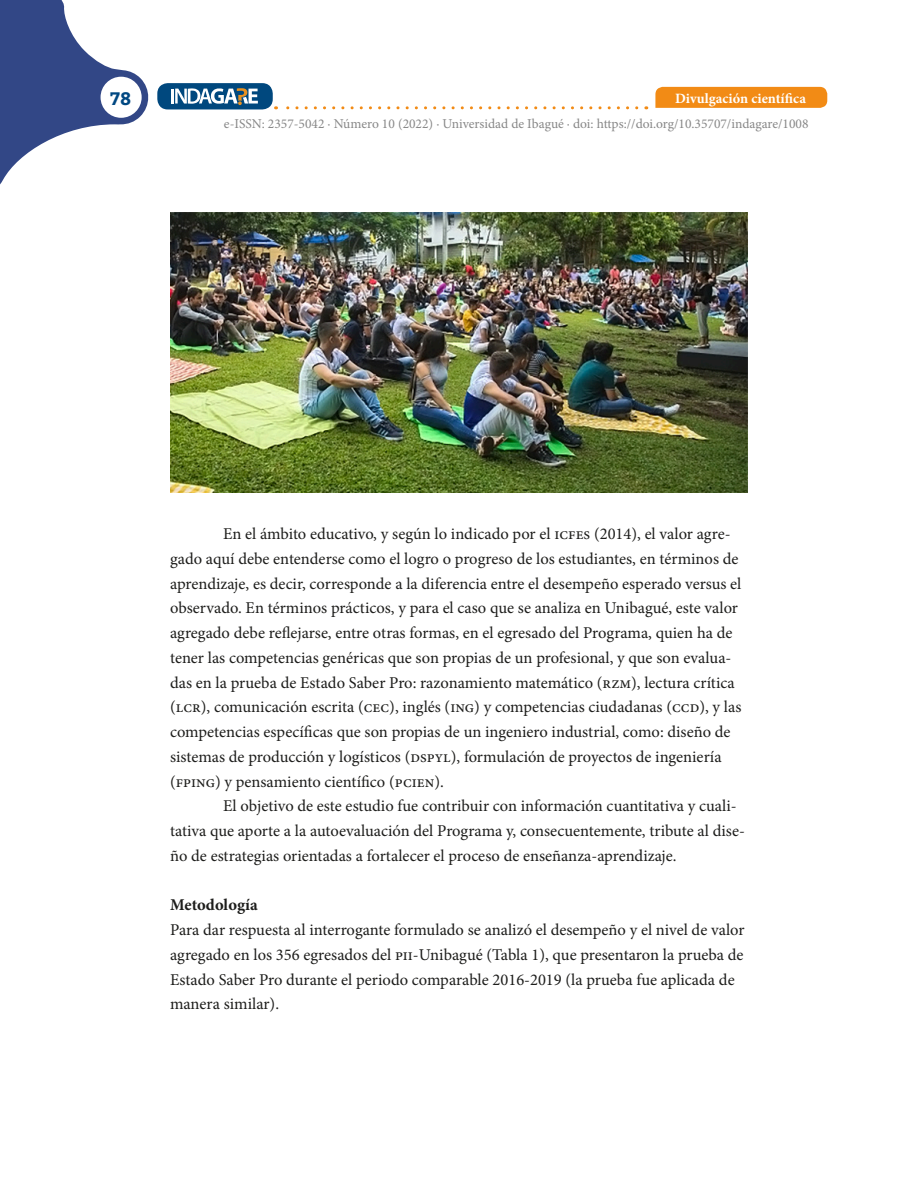
<style>
.page{position:relative;width:918px;height:1188px;background:#fff}
.page>*{position:absolute;margin:0;border:0;box-sizing:border-box;transform-origin:0 0}
.t1{font:700 18px "Bitter";color:#004882}
.cuerpo_sangrante{font:16.5px/24.8px "Minion Pro";color:#1d1d1b}
.cuerpo{font:16.5px/24.8px "Minion Pro";color:#1d1d1b}
.cuerpo-2{font:700 16.5px "Minion Pro";letter-spacing:.005em;color:#1d1d1b}
.t2{font:700 14.25px "Minion Pro";color:#fff}
.t3{font:13.5px "Minion Pro";color:#878787}
</style>
<div class="page">
<svg style="left:0;top:0;width:149px;height:185px"></svg>
<div style="left:655px;top:87px;width:172px;height:21px;background:#f28b15"></div>
<div style="left:157px;top:83px;width:116px;height:26px;background:#00487e;border-radius:10px"></div>
<div style="left:101px;top:77px;width:41px;height:41px;background:#fff;border-radius:50%"></div>
<svg style="left:172px;top:88px;width:86px;height:17px"></svg>
<svg style="left:276px;top:106px;width:361px;height:3px"></svg>
<img style="left:170px;top:213px;width:578px;height:279px">
<p class="t1" style="left:111px;top:87px;width:22px">78</p>
<p class="t2" style="left:675px;top:88px;width:132px">Divulgación científica</p>
<p class="t3" style="left:224px;top:114px;width:586px">e-ISSN: 2357-5042 · Número 10 (2022) · Universidad de Ibagué · doi: https://doi.org/10.35707/indagare/1008</p>
<p class="cuerpo_sangrante" style="left:170px;top:522px;width:573px;text-indent:53px">En el ámbito educativo, y según lo indicado por el icfes (2014), el valor agre&shy;gado aquí debe entenderse como el logro o progreso de los estudiantes, en términos de aprendizaje, es decir, corresponde a la diferencia entre el desempeño esperado versus el observado. En términos prácticos, y para el caso que se analiza en Unibagué, este valor agregado debe reflejarse, entre otras formas, en el egresado del Programa, quien ha de tener las competencias genéricas que son propias de un profesional, y que son evalua&shy;das en la prueba de Estado Saber Pro: razonamiento matemático (rzm), lectura crítica (lcr), comunicación escrita (cec), inglés (ing) y competencias ciudadanas (ccd), y las competencias específicas que son propias de un ingeniero industrial, como: diseño de sistemas de producción y logísticos (dspyl), formulación de proyectos de ingeniería (fping) y pensamiento científico (pcien).</p>
<p class="cuerpo_sangrante" style="left:170px;top:794px;width:576px;text-indent:53px">El objetivo de este estudio fue contribuir con información cuantitativa y cuali&shy;tativa que aporte a la autoevaluación del Programa y, consecuentemente, tribute al dise&shy;ño de estrategias orientadas a fortalecer el proceso de enseñanza-aprendizaje.</p>
<p class="cuerpo-2" style="left:170px;top:894px;width:89px">Metodología</p>
<p class="cuerpo" style="left:170px;top:918px;width:576px">Para dar respuesta al interrogante formulado se analizó el desempeño y el nivel de valor agregado en los 356 egresados del pii-Unibagué (Tabla 1), que presentaron la prueba de Estado Saber Pro durante el periodo comparable 2016-2019 (la prueba fue aplicada de manera similar).</p>
</div>
